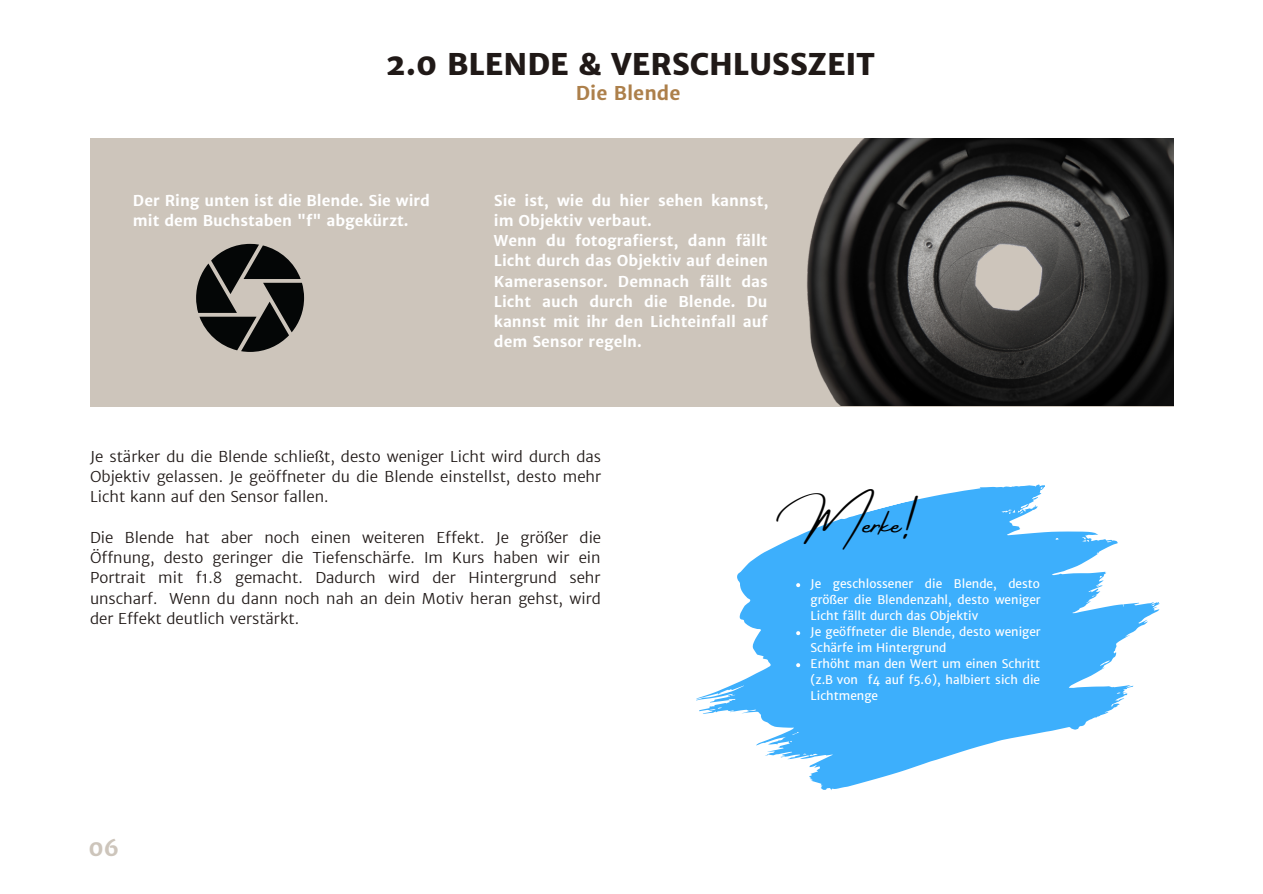
<style>
.page{position:relative;width:1263px;height:894px;background:#fff}
.page>*{position:absolute;margin:0;border:0;box-sizing:border-box;transform-origin:0 0}
.t1{font:33px "Amsterdam Four";color:#000}
.t2{font:800 30px "Merriweather Sans";color:#201917}
.t3{font:700 22.2px "Merriweather Sans";color:#cdc5bb}
.t4{font:700 19.05px "Merriweather Sans";color:#ad804b}
.t5{font:300 15px/20.2px "Merriweather Sans";color:#201917;text-align:justify}
.t6{font:700 15px/20.2px "Merriweather Sans";color:#fff}
.t7{font:12px/16px "Merriweather Sans";color:#fff}
</style>
<div class="page">
<div style="left:90px;top:138px;width:1083px;height:268px;background:#cdc5bb"></div>
<svg style="left:196px;top:244px;width:108px;height:108px"></svg>
<img style="left:807px;top:138px;width:366px;height:268px">
<svg style="left:696px;top:484px;width:464px;height:306px;fill:#3daffc"></svg>
<svg style="left:796px;top:583px;width:4px;height:4px"></svg>
<svg style="left:796px;top:631px;width:4px;height:4px"></svg>
<svg style="left:796px;top:663px;width:4px;height:4px"></svg>
<h2 class="t2" style="left:385px;top:46px;width:491px">2.0 BLENDE &amp; VERSCHLUSSZEIT</h2>
<p class="t4" style="left:576px;top:81px;width:106px">Die Blende</p>
<p class="t6" style="left:133px;top:190px;width:299px">Der Ring unten ist die Blende. Sie wird mit dem Buchstaben "f" abgekürzt.</p>
<p class="t6" style="left:494px;top:190px;width:276px">Sie ist, wie du hier sehen kannst, im Objektiv verbaut.<br>Wenn du fotografierst, dann fällt<br>Licht durch das Objektiv auf deinen<br>Kamerasensor. Demnach fällt das<br>Licht auch durch die Blende. Du kannst mit ihr den Lichteinfall auf dem Sensor regeln.</p>
<p class="t5" style="left:90px;top:446px;width:513px">Je stärker du die Blende schließt, desto weniger Licht wird durch das Objektiv gelassen. Je geöffneter du die Blende einstellst, desto mehr Licht kann auf den Sensor fallen.</p>
<p class="t5" style="left:90px;top:527px;width:513px">Die Blende hat aber noch einen weiteren Effekt. Je größer die Öffnung, desto geringer die Tiefenschärfe. Im Kurs haben wir ein Portrait mit f1.8 gemacht. Dadurch wird der Hintergrund sehr unscharf. Wenn du dann noch nah an dein Motiv heran gehst, wird der Effekt deutlich verstärkt.</p>
<h1 class="t1" style="left:802px;top:505px;width:107px">Merke!</h1>
<p class="t7" style="left:811px;top:575px;width:232px">Je geschlossener die Blende, desto größer die Blendenzahl, desto weniger<br>Licht fällt durch das Objektiv<br>Je geöffneter die Blende, desto weniger<br>Schärfe im Hintergrund<br>Erhöht man den Wert um einen Schritt (z.B von f4 auf f5.6), halbiert sich die<br>Lichtmenge</p>
<h3 class="t3" style="left:89px;top:833px;width:32px">06</h3>
</div>
